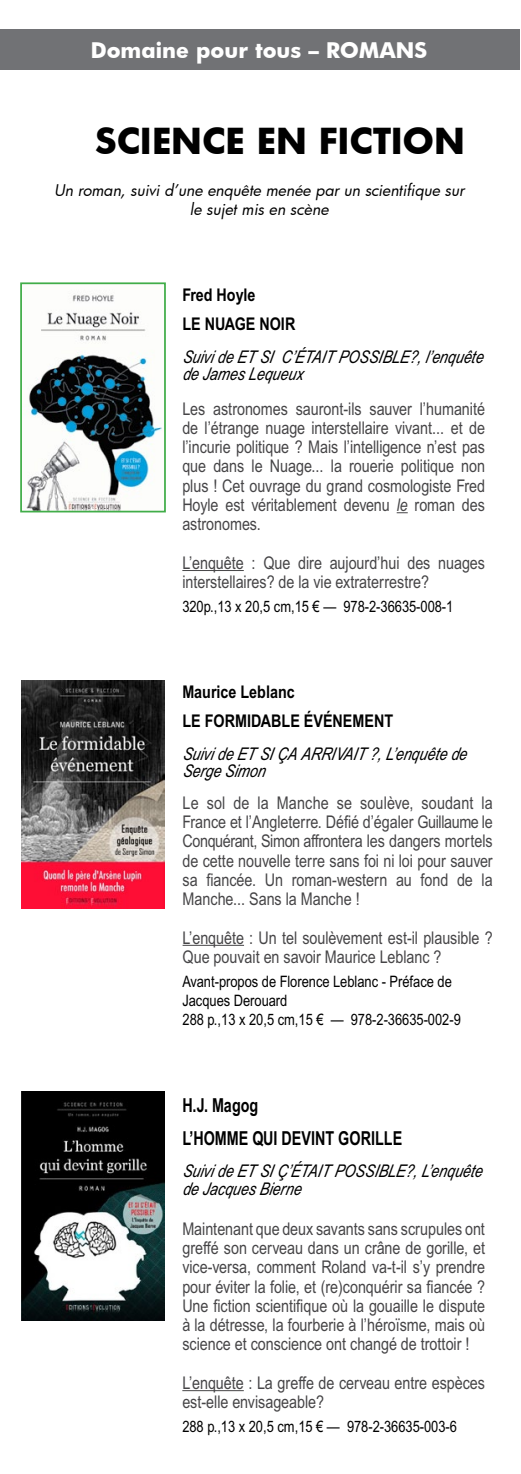
<style>
.page{position:relative;width:521px;height:1474px;background:#fff}
.page>*{position:absolute;margin:0;border:0;box-sizing:border-box;transform-origin:0 0}
.t1{font:700 35px "Futura";color:#000}
.t2{font:700 21px "Futura";color:#fff}
.t3{font:700 19.25px/32.7px "Arial Narrow MT Pro";color:#000;scale:.91 1}
.t4{font:17.5px/19.2px "Arial Narrow MT Pro";color:#464547;text-align:justify}
.t5{font:italic 17.5px/17.5px "Arial Narrow MT Pro";color:#000}
.t6{font:700 17.5px/29.8px "Arial Narrow MT Pro";color:#000}
.t7{font:15.75px/18.9px "Arial Narrow MT Pro";color:#000}
.t8{font:italic 15.75px/18.9px "Futura";color:#000;text-align:center}
.s1{font-style:italic}
</style>
<div class="page">
<div style="left:0;top:30px;width:520px;height:40px;background:#717275"></div>
<img style="left:26px;top:294px;width:136px;height:215px">
<div style="left:20px;top:282px;width:146px;height:230px;border:2px solid #41ad49"></div>
<hr style="left:182px;top:570px;width:62px;height:1px;background:#464547">
<img style="left:21px;top:680px;width:144px;height:228px">
<hr style="left:183px;top:944px;width:61px;height:1px;background:#464547">
<img style="left:21px;top:1091px;width:144px;height:229px">
<hr style="left:182px;top:1390px;width:62px;height:1px;background:#464547">
<p class="t2" style="left:91px;top:35px;width:338px">Domaine pour tous – ROMANS</p>
<h1 class="t1" style="left:96px;top:116px;width:371px">Science en fiction</h1>
<p class="t8" style="left:54px;top:180px;width:412px">Un roman, suivi d’une enquête menée par un scientifique sur le sujet mis en scène</p>
<p class="t6" style="left:182px;top:280px;width:110px">FRED HOYLE<br>LE NUAGE NOIR</p>
<p class="t5" style="left:182px;top:348px;width:306px">Suivi de ET SI c’était possible?,l’enquête de JamesLequeux</p>
<p class="t4" style="left:182px;top:399px;width:304px">Les astronomes sauront-ils sauver l’humanité de l’étrange nuage interstellaire vivant... et de l’incurie politique ? Mais l’intelligence n’est pas que dans le Nuage... la rouerie politique non plus ! Cet ouvrage du grand cosmologiste Fred Hoyle est véritablement devenu <span class="s1">le</span> roman des astronomes.</p>
<p class="t4" style="left:182px;top:553px;width:304px">L’enquête : Que dire aujourd’hui des nuages interstellaires? de la vie extraterrestre?</p>
<p class="t7" style="left:182px;top:597px;width:273px">320p.,13 x 20,5 cm,15 € — 978-2-36635-008-1</p>
<p class="t6" style="left:182px;top:677px;width:212px">MAURICE LEBLANC<br>LE FORMIDABLE ÉVÉNEMENT</p>
<p class="t5" style="left:182px;top:744px;width:290px">Suivi de ET SIÇA ARRIVA IT ?,L’enquête de<br>Serge Simon</p>
<p class="t4" style="left:183px;top:792px;width:312px">Le sol de la Manche se soulève, soudant la France et l’Angleterre. Défié d’égaler Guillaume le Conquérant, Simon affrontera les dangers mortels de cette nouvelle terre sans foi ni loi pour sauver sa fiancée. Un roman-western au fond de la Manche... Sans la Manche !</p>
<p class="t4" style="left:183px;top:927px;width:312px">L’enquête : Un tel soulèvement est-il plausible ?<br>Que pouvait en savoir Maurice Leblanc ?</p>
<p class="t7" style="left:183px;top:971px;width:280px">Avant-propos de Florence Leblanc - Préface de<br>Jacques Derouard<br>288 p.,13 x 20,5 cm,15 € — 978-2-36635-002-9</p>
<p class="t3" style="left:182px;top:1089px;width:243px">H.J. MAGOG<br>L’HOMME QUI DEVINT GORILLE</p>
<p class="t5" style="left:182px;top:1162px;width:305px">Suivi de ET SIÇ’était possible?,L’enquête de JacquesBierne</p>
<p class="t4" style="left:182px;top:1218px;width:304px">Maintenant que deux savants sans scrupules ont greffé son cerveau dans un crâne de gorille, et vice-versa, comment Roland va-t-il s’y prendre pour éviter la folie, et (re)conquérir sa fiancée ?<br>Une fiction scientifique où la gouaille le dispute à la détresse, la fourberie à l’héroïsme, mais où science et conscience ont changé de trottoir !</p>
<p class="t4" style="left:182px;top:1372px;width:304px">L’enquête : La greffe de cerveau entre espèces est-elle envisageable?</p>
<p class="t7" style="left:182px;top:1416px;width:276px">288 p.,13 x 20,5 cm,15 € — 978-2-36635-003-6</p>
</div>
